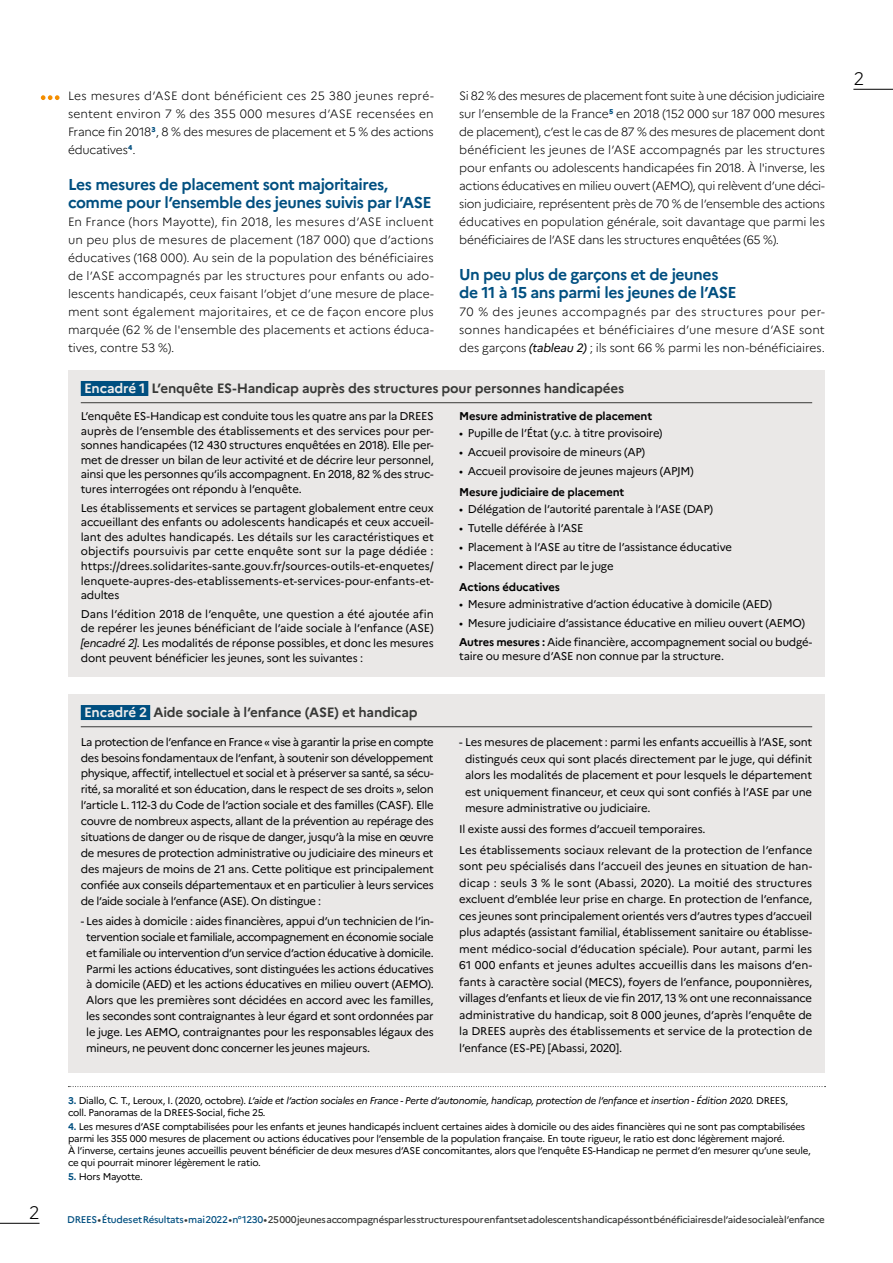
<style>
.page{position:relative;width:893px;height:1263px;background:#fff}
.page>*{position:absolute;margin:0;border:0;box-sizing:border-box;transform-origin:0 0}
.t1{font:300 18px "Marianne";color:#000}
.t2{font:700 15.75px/18px "Marianne";letter-spacing:-.03em;color:#004f80}
.t3{font:700 13.5px "Marianne";letter-spacing:-.015em;color:#383937}
.t4{font:300 12px/18px "Marianne";letter-spacing:-.015em;color:#000;text-align:justify}
.t5{font:11.25px/15.9px "Marianne";letter-spacing:-.02em;color:#000;text-align:justify}
.t6{font:700 11.25px "Marianne";letter-spacing:-.015em;color:#000}
.t7{font:9.75px/12px "Marianne";letter-spacing:-.025em;color:#000}
.t8{font:italic 9.75px/12px "Marianne";letter-spacing:-.025em;color:#000}
.t9{font:500 9.75px "Marianne";letter-spacing:-.025em;color:#383937}
.s1{font-weight:400;font-style:italic}
.s2{color:#eeeceb}
.s3{font-style:italic}
.s4{font-weight:700}
.s5{font-weight:700;font-style:normal;color:#004f80}
.s6{font-style:normal}
.s7{font-weight:700;color:#004f80}
.s8{color:#004f80}
</style>
<div class="page">
<hr style="left:853px;top:89px;width:40px;height:1px;background:#000">
<hr style="left:0;top:1223px;width:40px;height:1px;background:#000">
<svg style="left:68px;top:1086px;width:758px;height:1px"></svg>
<svg style="left:41px;top:95px;width:19px;height:5px"></svg>
<div style="left:68px;top:370px;width:757px;height:306px;background:#eae8e7"></div>
<hr style="left:81px;top:402px;width:731px;height:1px;background:#383937">
<div style="left:81px;top:381px;width:67px;height:15px;background:#004f80"></div>
<div style="left:68px;top:694px;width:757px;height:378px;background:#eae8e7"></div>
<hr style="left:81px;top:726px;width:731px;height:1px;background:#383937">
<div style="left:81px;top:705px;width:69px;height:15px;background:#004f80"></div>
<h1 class="t1" style="left:29px;top:1201px;width:12px">2</h1>
<p class="t4" style="left:68px;top:87px;width:367px">Les mesures d’ASE dont bénéficient ces 25 380 jeunes repré&shy;sentent environ 7 % des 355 000 mesures d’ASE recensées en France fin 2018<sup>3</sup>, 8 % des mesures de placement et 5 % des actions éducatives<sup>4</sup>.</p>
<h2 class="t2" style="left:68px;top:175px;width:365px">Les mesures de placement sont majoritaires, comme pour l’ensemble des jeunes suivis par l’ASE</h2>
<p class="t4" style="left:68px;top:213px;width:367px">En France (hors Mayotte), fin 2018, les mesures d’ASE incluent un peu plus de mesures de placement (187 000) que d’actions éducatives (168 000). Au sein de la population des bénéficiaires de l’ASE accompagnés par les structures pour enfants ou ado&shy;lescents handicapés, ceux faisant l’objet d’une mesure de place&shy;ment sont également majoritaires, et ce de façon encore plus marquée (62 % de l'ensemble des placements et actions éduca&shy;tives, contre 53 %).</p>
<p class="t4" style="left:459px;top:87px;width:367px">Si 82 % des mesures de placement font suite à une décision judiciaire sur l’ensemble de la France<sup>5</sup> en 2018 (152 000 sur 187 000 mesures de placement), c’est le cas de 87 % des mesures de placement dont bénéficient les jeunes de l’ASE accompagnés par les structures pour enfants ou adolescents handicapées fin 2018. À l'inverse, les actions éducatives en milieu ouvert (AEMO), qui relèvent d’une déci&shy;sion judiciaire, représentent près de 70 % de l’ensemble des actions éducatives en population générale, soit davantage que parmi les bénéficiaires de l’ASE dans les structures enquêtées (65 %).</p>
<h2 class="t2" style="left:459px;top:265px;width:279px">Un peu plus de garçons et de jeunes de 11 à 15 ans parmi les jeunes de l’ASE</h2>
<p class="t4" style="left:459px;top:303px;width:367px">70 % des jeunes accompagnés par des structures pour per&shy;sonnes handicapées et bénéficiaires d’une mesure d’ASE sont des garçons <span class="s1">(tableau 2)</span> ; ils sont 66 % parmi les non-bénéficiaires.</p>
<p class="t3" style="left:84px;top:380px;width:542px"><span class="s2">Encadré 1</span> L’enquête ES-Handicap auprès des structures pour personnes handicapées</p>
<p class="t5" style="left:81px;top:409px;width:354px;line-height:14.5px">L’enquête ES-Handicap est conduite tous les quatre ans par la DREES auprès de l’ensemble des établissements et des services pour per&shy;sonnes handicapées (12 430 structures enquêtées en 2018). Elle per&shy;met de dresser un bilan de leur activité et de décrire leur personnel, ainsi que les personnes qu’ils accompagnent. En 2018, 82 % des struc&shy;tures interrogées ont répondu à l’enquête.</p>
<p class="t5" style="left:81px;top:500px;width:354px;line-height:14.5px">Les établissements et services se partagent globalement entre ceux accueillant des enfants ou adolescents handicapés et ceux accueil&shy;lant des adultes handicapés. Les détails sur les caractéristiques et objectifs poursuivis par cette enquête sont sur la page dédiée : https://drees.solidarites-sante.gouv.fr/sources-outils-et-enquetes/ lenquete-aupres-des-etablissements-et-services-pour-enfants-et&shy;adultes</p>
<p class="t5" style="left:81px;top:606px;width:354px;line-height:14.7px">Dans l’édition 2018 de l’enquête, une question a été ajoutée afin de repérer les jeunes bénéficiant de l’aide sociale à l’enfance (ASE) <span class="s3">[encadré 2]</span>. Les modalités de réponse possibles, et donc les mesures dont peuvent bénéficier les jeunes, sont les suivantes :</p>
<p class="t6" style="left:459px;top:409px;width:194px">Mesure administrative de placement</p>
<p class="t5" style="left:459px;top:425px;width:205px">• Pupille de l’État (y.c. à titre provisoire)</p>
<p class="t5" style="left:459px;top:444px;width:187px">• Accueil provisoire de mineurs (AP)</p>
<p class="t5" style="left:459px;top:463px;width:236px">• Accueil provisoire de jeunes majeurs (APJM)</p>
<p class="t6" style="left:459px;top:485px;width:167px">Mesure judiciaire de placement</p>
<p class="t5" style="left:459px;top:501px;width:255px">• Délégation de l’autorité parentale à l’ASE (DAP)</p>
<p class="t5" style="left:459px;top:520px;width:126px">• Tutelle déférée à l’ASE</p>
<p class="t5" style="left:459px;top:539px;width:274px">• Placement à l’ASE au titre de l’assistance éducative</p>
<p class="t5" style="left:459px;top:558px;width:156px">• Placement direct par le juge</p>
<p class="t6" style="left:459px;top:580px;width:102px">Actions éducatives</p>
<p class="t5" style="left:459px;top:596px;width:314px">• Mesure administrative d’action éducative à domicile (AED)</p>
<p class="t5" style="left:459px;top:613px;width:354px;line-height:18.9px">• Mesure judiciaire d’assistance éducative en milieu ouvert (AEMO)<br><span class="s4">Autres mesures :</span> Aide financière, accompagnement social ou budgé-</p>
<p class="t5" style="left:459px;top:648px;width:266px">taire ou mesure d’ASE non connue par la structure.</p>
<p class="t3" style="left:84px;top:704px;width:335px"><span class="s2">Encadré 2</span> Aide sociale à l’enfance (ASE) et handicap</p>
<p class="t5" style="left:81px;top:734px;width:354px">La protection de l’enfance en France « vise à garantir la prise en compte des besoins fondamentaux de l’enfant, à soutenir son développement physique, affectif, intellectuel et social et à préserver sa santé, sa sécu&shy;rité, sa moralité et son éducation, dans le respect de ses droits », selon l’article L. 112-3 du Code de l’action sociale et des familles (CASF). Elle couvre de nombreux aspects, allant de la prévention au repérage des situations de danger ou de risque de danger, jusqu’à la mise en œuvre de mesures de protection administrative ou judiciaire des mineurs et des majeurs de moins de 21 ans. Cette politique est principalement confiée aux conseils départementaux et en particulier à leurs services de l’aide sociale à l’enfance (ASE). On distingue :</p>
<p class="t5" style="left:86px;top:913px;width:349px;text-indent:-6px">- Les aides à domicile : aides financières, appui d’un technicien de l’in&shy;tervention sociale et familiale, accompagnement en économie sociale et familiale ou intervention d’un service d’action éducative à domicile.<br>Parmi les actions éducatives, sont distinguées les actions éducatives à domicile (AED) et les actions éducatives en milieu ouvert (AEMO).<br>Alors que les premières sont décidées en accord avec les familles, les secondes sont contraignantes à leur égard et sont ordonnées par le juge. Les AEMO, contraignantes pour les responsables légaux des mineurs, ne peuvent donc concerner les jeunes majeurs.</p>
<p class="t5" style="left:465px;top:734px;width:349px;line-height:16.5px;text-indent:-6px">- Les mesures de placement : parmi les enfants accueillis à l’ASE, sont distingués ceux qui sont placés directement par le juge, qui définit alors les modalités de placement et pour lesquels le département est uniquement financeur, et ceux qui sont confiés à l’ASE par une mesure administrative ou judiciaire.</p>
<p class="t5" style="left:459px;top:819px;width:354px;line-height:20.7px">Il existe aussi des formes d’accueil temporaires.<br>Les établissements sociaux relevant de la protection de l’enfance</p>
<p class="t5" style="left:459px;top:858px;width:354px;line-height:16.5px">sont peu spécialisés dans l’accueil des jeunes en situation de han&shy;dicap : seuls 3 % le sont (Abassi, 2020). La moitié des structures excluent d’emblée leur prise en charge. En protection de l’enfance, ces jeunes sont principalement orientés vers d’autres types d’accueil plus adaptés (assistant familial, établissement sanitaire ou établisse&shy;ment médico-social d’éducation spéciale). Pour autant, parmi les 61 000 enfants et jeunes adultes accueillis dans les maisons d’en&shy;fants à caractère social (MECS), foyers de l’enfance, pouponnières, villages d’enfants et lieux de vie fin 2017, 13 % ont une reconnaissance administrative du handicap, soit 8 000 jeunes, d’après l’enquête de la DREES auprès des établissements et service de la protection de l’enfance (ES-PE) [Abassi, 2020].</p>
<p class="t8" style="left:68px;top:1094px;width:721px"><span class="s5">3.</span> <span class="s6">Diallo, C. T., Leroux, I. (2020, octobre).</span> L’aide et l’action sociales en France - Perte d’autonomie, handicap, protection de l’enfance et insertion - Édition 2020. <span class="s6">DREES, coll. Panoramas de la DREES-Social, fiche 25.</span></p>
<p class="t7" style="left:68px;top:1120px;width:744px"><span class="s7">4.</span> Les mesures d’ASE comptabilisées pour les enfants et jeunes handicapés incluent certaines aides à domicile ou des aides financières qui ne sont pas comptabilisées parmi les 355 000 mesures de placement ou actions éducatives pour l’ensemble de la population française. En toute rigueur, le ratio est donc légèrement majoré.<br>À l’inverse, certains jeunes accueillis peuvent bénéficier de deux mesures d’ASE concomitantes, alors que l’enquête ES-Handicap ne permet d’en mesurer qu’une seule, ce qui pourrait minorer légèrement le ratio.</p>
<p class="t7" style="left:68px;top:1171px;width:76px"><span class="s7">5.</span> Hors Mayotte.</p>
<p class="t9" style="left:67px;top:1214px;width:759px"><span class="s8">DREES</span>•<span class="s8">Études et Résultats</span>•<span class="s8">mai 2022</span>•<span class="s8">n° 1230</span>• 25000 jeunes accompagnéspar les structures pour enfantset adolescents handicapéssont bénéficiaires de l’aide socialeà l’enfance</p>
<h1 class="t1" style="left:853px;top:67px;width:12px">2</h1>
</div>
